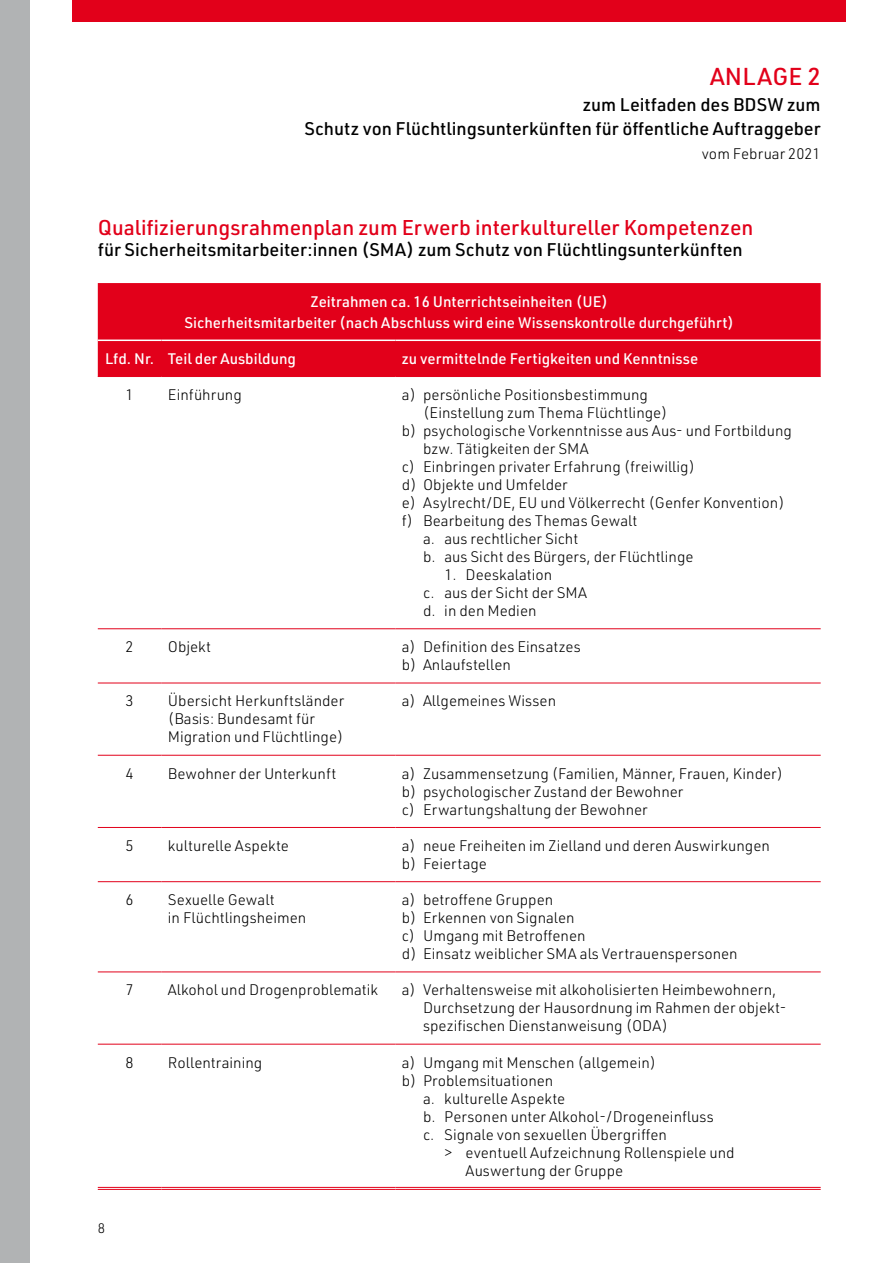
<style>
.page{position:relative;width:893px;height:1263px;background:#fff}
.page>*{position:absolute;margin:0;border:0;box-sizing:border-box;transform-origin:0 0}
.t1{font:500 24px "URWDIN";letter-spacing:.01em;color:#e2001a}
.t2{font:500 21px "URWDIN";color:#e2001a}
.t3{font:500 18px/24px "URWDIN";color:#000;text-align:right}
.t4{font:300 15px/18px "URWDIN";color:#000}
.t5{font:500 15px/21px "URWDIN";color:#fff;text-align:center}
.t6{font:300 13.5px "URWDIN";color:#000}
</style>
<div class="page">
<div style="left:0;top:0;width:30px;height:1263px;background:#b1b3b4"></div>
<div style="left:72px;top:0;width:774px;height:21px;background:#e2001a"></div>
<div style="left:98px;top:283px;width:723px;height:93px;background:#e2001a"></div>
<hr style="left:98px;top:376px;width:64px;height:1px;background:#e2001a">
<hr style="left:162px;top:376px;width:233px;height:1px;background:#e2001a">
<hr style="left:395px;top:376px;width:426px;height:1px;background:#e2001a">
<hr style="left:98px;top:628px;width:64px;height:1px;background:#e2001a">
<hr style="left:162px;top:628px;width:233px;height:1px;background:#e2001a">
<hr style="left:395px;top:628px;width:426px;height:1px;background:#e2001a">
<hr style="left:98px;top:683px;width:64px;height:1px;background:#e2001a">
<hr style="left:162px;top:683px;width:233px;height:1px;background:#e2001a">
<hr style="left:395px;top:683px;width:426px;height:1px;background:#e2001a">
<hr style="left:98px;top:755px;width:64px;height:1px;background:#e2001a">
<hr style="left:162px;top:755px;width:233px;height:1px;background:#e2001a">
<hr style="left:395px;top:755px;width:426px;height:1px;background:#e2001a">
<hr style="left:98px;top:827px;width:64px;height:1px;background:#e2001a">
<hr style="left:162px;top:827px;width:233px;height:1px;background:#e2001a">
<hr style="left:395px;top:827px;width:426px;height:1px;background:#e2001a">
<hr style="left:98px;top:881px;width:64px;height:1px;background:#e2001a">
<hr style="left:162px;top:881px;width:233px;height:1px;background:#e2001a">
<hr style="left:395px;top:881px;width:426px;height:1px;background:#e2001a">
<hr style="left:98px;top:971px;width:64px;height:1px;background:#e2001a">
<hr style="left:162px;top:971px;width:233px;height:1px;background:#e2001a">
<hr style="left:395px;top:971px;width:426px;height:1px;background:#e2001a">
<hr style="left:98px;top:1044px;width:64px;height:1px;background:#e2001a">
<hr style="left:162px;top:1044px;width:233px;height:1px;background:#e2001a">
<hr style="left:395px;top:1044px;width:426px;height:1px;background:#e2001a">
<hr style="left:98px;top:340px;width:64px;height:1px;background:#fff">
<hr style="left:162px;top:340px;width:233px;height:1px;background:#fff">
<hr style="left:395px;top:340px;width:426px;height:1px;background:#fff">
<hr style="left:98px;top:1187px;width:64px;height:1px;background:#e2001a">
<hr style="left:98px;top:1189px;width:64px;height:1px;background:#e2001a">
<hr style="left:162px;top:1187px;width:233px;height:1px;background:#e2001a">
<hr style="left:162px;top:1189px;width:233px;height:1px;background:#e2001a">
<hr style="left:395px;top:1187px;width:426px;height:1px;background:#e2001a">
<hr style="left:395px;top:1189px;width:426px;height:1px;background:#e2001a">
<h1 class="t1" style="left:710px;top:60px;width:112px">ANLAGE 2</h1>
<p class="t3" style="left:304px;top:92px;width:518px">zum Leitfaden des BDSW zum<br>Schutz von Flüchtlingsunterkünften für öffentliche Auftraggeber</p>
<p class="t4" style="left:702px;top:144px;width:120px">vom Februar 2021</p>
<h2 class="t2" style="left:98px;top:213px;width:657px">Qualifizierungsrahmenplan zum Erwerb interkultureller Kompetenzen</h2>
<p class="t3" style="left:98px;top:237px;width:647px">für Sicherheitsmitarbeiter:innen (SMA) zum Schutz von Flüchtlingsunterkünften</p>
<p class="t5" style="left:184px;top:290px;width:551px">Zeitrahmen ca. 16 Unterrichtseinheiten (UE)<br>Sicherheitsmitarbeiter (nach Abschluss wird eine Wissenskontrolle durchgeführt)</p>
<p class="t5" style="left:105px;top:347px;width:192px">Lfd. Nr. Teil der Ausbildung</p>
<p class="t5" style="left:402px;top:347px;width:298px">zu vermittelnde Fertigkeiten und Kenntnisse</p>
<p class="t4" style="left:126px;top:385px;width:10px">1</p>
<p class="t4" style="left:168px;top:385px;width:75px">Einführung</p>
<p class="t4" style="left:402px;top:385px;width:248px">a) persönliche Positionsbestimmung</p>
<p class="t4" style="left:423px;top:403px;width:246px">(Einstellung zum Thema Flüchtlinge)</p>
<p class="t4" style="left:402px;top:421px;width:392px">b) psychologische Vorkenntnisse aus Aus- und Fortbildung</p>
<p class="t4" style="left:423px;top:439px;width:167px">bzw. Tätigkeiten der SMA</p>
<p class="t4" style="left:402px;top:457px;width:295px">c) Einbringen privater Erfahrung (freiwillig)</p>
<p class="t4" style="left:402px;top:475px;width:167px">d) Objekte und Umfelder</p>
<p class="t4" style="left:402px;top:493px;width:384px">e) Asylrecht/DE, EU und Völkerrecht (Genfer Konvention)</p>
<p class="t4" style="left:402px;top:511px;width:237px">f) Bearbeitung des Themas Gewalt</p>
<p class="t4" style="left:423px;top:529px;width:157px">a. aus rechtlicher Sicht</p>
<p class="t4" style="left:423px;top:547px;width:272px">b. aus Sicht des Bürgers, der Flüchtlinge</p>
<p class="t4" style="left:423px;top:565px;width:166px;text-indent:21px">1. Deeskalation<br>c. aus der Sicht der SMA d. in den Medien</p>
<p class="t4" style="left:126px;top:637px;width:10px">2</p>
<p class="t4" style="left:168px;top:637px;width:45px">Objekt</p>
<p class="t4" style="left:402px;top:637px;width:181px">a) Definition des Einsatzes b) Anlaufstellen</p>
<p class="t4" style="left:126px;top:692px;width:10px">3</p>
<p class="t4" style="left:168px;top:692px;width:178px">Übersicht Herkunftsländer (Basis: Bundesamt für<br>Migration und Flüchtlinge)</p>
<p class="t4" style="left:402px;top:692px;width:156px">a) Allgemeines Wissen</p>
<p class="t4" style="left:126px;top:764px;width:10px">4</p>
<p class="t4" style="left:168px;top:764px;width:170px">Bewohner der Unterkunft</p>
<p class="t4" style="left:402px;top:764px;width:383px">a) Zusammensetzung (Familien, Männer, Frauen, Kinder) b) psychologischer Zustand der Bewohner<br>c) Erwartungshaltung der Bewohner</p>
<p class="t4" style="left:126px;top:836px;width:10px">5</p>
<p class="t4" style="left:168px;top:836px;width:123px">kulturelle Aspekte</p>
<p class="t4" style="left:402px;top:836px;width:370px">a) neue Freiheiten im Zielland und deren Auswirkungen b) Feiertage</p>
<p class="t4" style="left:126px;top:890px;width:10px">6</p>
<p class="t4" style="left:168px;top:890px;width:140px">Sexuelle Gewalt<br>in Flüchtlingsheimen</p>
<p class="t4" style="left:402px;top:890px;width:337px">a) betroffene Gruppen<br>b) Erkennen von Signalen<br>c) Umgang mit Betroffenen<br>d) Einsatz weiblicher SMA als Vertrauenspersonen</p>
<p class="t4" style="left:126px;top:981px;width:10px">7</p>
<p class="t4" style="left:168px;top:981px;width:212px">Alkohol und Drogenproblematik</p>
<p class="t4" style="left:423px;top:981px;width:362px;text-indent:-21px">a) Verhaltensweise mit alkoholisierten Heimbewohnern,<br>Durchsetzung der Hausordnung im Rahmen der objekt&shy;spezifischen Dienstanweisung (ODA)</p>
<p class="t4" style="left:126px;top:1053px;width:10px">8</p>
<p class="t4" style="left:168px;top:1053px;width:96px">Rollentraining</p>
<p class="t4" style="left:402px;top:1053px;width:256px">a) Umgang mit Menschen (allgemein)</p>
<p class="t4" style="left:402px;top:1071px;width:153px">b) Problemsituationen</p>
<p class="t4" style="left:423px;top:1089px;width:144px">a. kulturelle Aspekte</p>
<p class="t4" style="left:423px;top:1107px;width:292px">b. Personen unter Alkohol-/Drogeneinfluss</p>
<p class="t4" style="left:423px;top:1125px;width:245px">c. Signale von sexuellen Übergriffen</p>
<p class="t4" style="left:444px;top:1143px;width:292px">&gt; eventuell Aufzeichnung Rollenspiele und</p>
<p class="t4" style="left:466px;top:1161px;width:159px">Auswertung der Gruppe</p>
<p class="t6" style="left:98px;top:1219px;width:9px">8</p>
</div>
